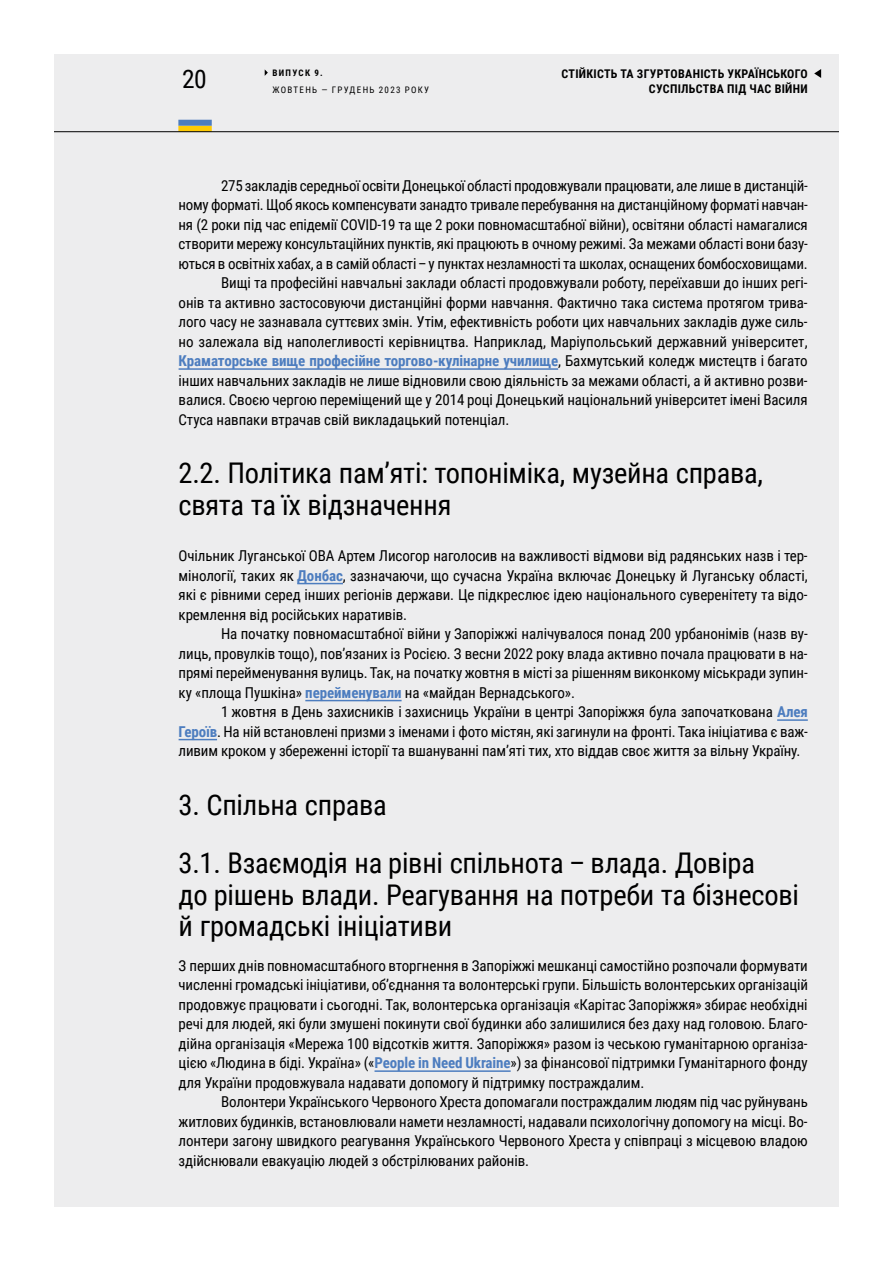
<style>
.page{position:relative;width:893px;height:1263px;background:#fff}
.page>*{position:absolute;margin:0;border:0;box-sizing:border-box;transform-origin:0 0}
.t1{font:28.5px/31.5px "Roboto Condensed";letter-spacing:-.01em;color:#000}
.t2{font:25.5px "Roboto Condensed";color:#000}
.t3{font:15px/19.5px "Roboto Condensed";letter-spacing:-.005em;color:#000;text-align:justify}
.t4{font:700 15px "Roboto Condensed";letter-spacing:-.005em;color:#4d7dbf}
.t5{font:700 12px/15px "Roboto Condensed";letter-spacing:.025em;color:#000;text-align:right}
.t6{font:9px "Roboto Condensed";letter-spacing:.145em;color:#000}
.t7{font:700 9px "Roboto Condensed";letter-spacing:.145em;color:#000}
.s1{font-weight:400;color:#000}
.s2{font-weight:700;color:#4d7dbf}
</style>
<div class="page">
<div style="left:54px;top:54px;width:785px;height:1152px;background:#ededee"></div>
<svg style="left:265px;top:70px;width:3px;height:6px"></svg>
<svg style="left:814px;top:69px;width:7px;height:9px"></svg>
<div style="left:178px;top:126px;width:34px;height:6px;background:#ffcb05"></div>
<div style="left:178px;top:120px;width:34px;height:6px;background:#4d7dbf"></div>
<hr style="left:54px;top:131px;width:785px;height:1px;background:#000">
<hr style="left:179px;top:368px;width:379px;height:2px;background:#4d7dbf">
<hr style="left:297px;top:583px;width:46px;height:1px;background:#4d7dbf">
<hr style="left:305px;top:700px;width:97px;height:1px;background:#4d7dbf">
<hr style="left:777px;top:719px;width:31px;height:2px;background:#4d7dbf">
<hr style="left:179px;top:739px;width:38px;height:1px;background:#4d7dbf">
<hr style="left:374px;top:1070px;width:137px;height:2px;background:#4d7dbf">
<h2 class="t2" style="left:182px;top:61px;width:26px">20</h2>
<p class="t7" style="left:272px;top:66px;width:52px">ВИПУСК 9.</p>
<p class="t6" style="left:272px;top:83px;width:158px">ЖОВТЕНЬ — ГРУДЕНЬ 2023 РОКУ</p>
<p class="t5" style="left:562px;top:66px;width:248px">СТІЙКІСТЬ ТА ЗГУРТОВАНІСТЬ УКРАЇНСЬКОГО<br>СУСПІЛЬСТВА ПІД ЧАС ВІЙНИ</p>
<p class="t3" style="left:221px;top:175px;width:588px">275 закладів середньої освіти Донецької області продовжували працювати, але лише в дистанцій-</p>
<p class="t3" style="left:179px;top:194px;width:631px">ному форматі. Щоб якось компенсувати занадто тривале перебування на дистанційному форматі навчан-</p>
<p class="t3" style="left:179px;top:214px;width:631px">ня (2 роки під час епідемії COVID‑19 та ще 2 роки повномасштабної війни), освітяни області намагалися</p>
<p class="t3" style="left:179px;top:233px;width:631px">створити мережу консультаційних пунктів, які працюють в очному режимі. За межами області вони базу-</p>
<p class="t3" style="left:179px;top:253px;width:631px">ються в освітніх хабах, а в самій області–у пунктах незламності та школах, оснащених бомбосховищами.</p>
<p class="t3" style="left:221px;top:272px;width:588px">Вищі та професійні навчальні заклади області продовжували роботу, переїхавши до інших регі-</p>
<p class="t3" style="left:179px;top:292px;width:631px">онів та активно застосовуючи дистанційні форми навчання. Фактично така система протягом трива-</p>
<p class="t3" style="left:179px;top:311px;width:631px">лого часу не зазнавала суттєвих змін. Утім, ефективність роботи цих навчальних закладів дуже силь-</p>
<p class="t3" style="left:179px;top:331px;width:630px">но залежала від наполегливості керівництва. Наприклад, Маріупольський державний університет,</p>
<p class="t4" style="left:179px;top:350px;width:631px">Краматорське вище професійне торгово-кулінарне училище<span class="s1">, Бахмутський коледж мистецтв і багато</span></p>
<p class="t3" style="left:179px;top:370px;width:630px">інших навчальних закладів не лише відновили свою діяльність за межами області, а й активно розви-</p>
<p class="t3" style="left:179px;top:389px;width:630px">валися. Своєю чергою переміщений ще у 2014 році Донецький національний університет імені Василя</p>
<p class="t3" style="left:179px;top:409px;width:332px">Стуса навпаки втрачав свій викладацький потенціал.</p>
<h1 class="t1" style="left:179px;top:456px;width:586px">2.2. Політика пам’яті: топоніміка, музейна справа, свята та їх відзначення</h1>
<p class="t3" style="left:179px;top:545px;width:631px">Очільник Луганської ОВА Артем Лисогор наголосив на важливості відмови від радянських назв і тер&shy;мінології, таких як <span class="s2">Донбас</span>, зазначаючи, що сучасна Україна включає Донецьку й Луганську області, які є рівними серед інших регіонів держави. Це підкреслює ідею національного суверенітету та відо&shy;кремлення від російських наративів.</p>
<p class="t3" style="left:179px;top:623px;width:631px;text-indent:43px">На початку повномасштабної війни у Запоріжжі налічувалося понад 200 урбанонімів (назв ву&shy;лиць, провулків тощо), пов’язаних із Росією. З весни 2022 року влада активно почала працювати в на&shy;прямі перейменування вулиць. Так, на початку жовтня в місті за рішенням виконкому міськради зупин&shy;ку «площа Пушкіна» <span class="s2">перейменували</span> на «майдан Вернадського».</p>
<p class="t3" style="left:179px;top:701px;width:631px;text-indent:43px">1 жовтня в День захисників і захисниць України в центрі Запоріжжя була започаткована <span class="s2">Алея Героїв</span>. На ній встановлені призми з іменами і фото містян, які загинули на фронті. Така ініціатива є важ&shy;ливим кроком у збереженні історії та вшануванні пам’яті тих, хто віддав своє життя за вільну Україну.</p>
<h1 class="t1" style="left:179px;top:774px;width:578px;line-height:58.5px">3. Спільна справа<br>3.1. Взаємодія на рівні спільнота – влада. Довіра</h1>
<h1 class="t1" style="left:179px;top:878px;width:622px">до рішень влади. Реагування на потреби та бізнесові й громадські ініціативи</h1>
<p class="t3" style="left:179px;top:955px;width:631px">З перших днів повномасштабного вторгнення в Запоріжжі мешканці самостійно розпочали формувати численні громадські ініціативи, об’єднання та волонтерські групи. Більшість волонтерських організацій продовжує працювати і сьогодні. Так, волонтерська організація «Карітас Запоріжжя» збирає необхідні речі для людей, які були змушені покинути свої будинки або залишилися без даху над головою. Благо&shy;дійна організація «Мережа 100 відсотків життя. Запоріжжя» разом із чеською гуманітарною організа&shy;цією «Людина в біді. Україна» («<span class="s2">People in Need Ukraine</span>») за фінансової підтримки Гуманітарного фонду для України продовжувала надавати допомогу й підтримку постраждалим.</p>
<p class="t3" style="left:179px;top:1091px;width:631px;text-indent:43px">Волонтери Українського Червоного Хреста допомагали постраждалим людям під час руйнувань житлових будинків, встановлювали намети незламності, надавали психологічну допомогу на місці. Во&shy;лонтери загону швидкого реагування Українського Червоного Хреста у співпраці з місцевою владою здійснювали евакуацію людей з обстрілюваних районів.</p>
</div>
